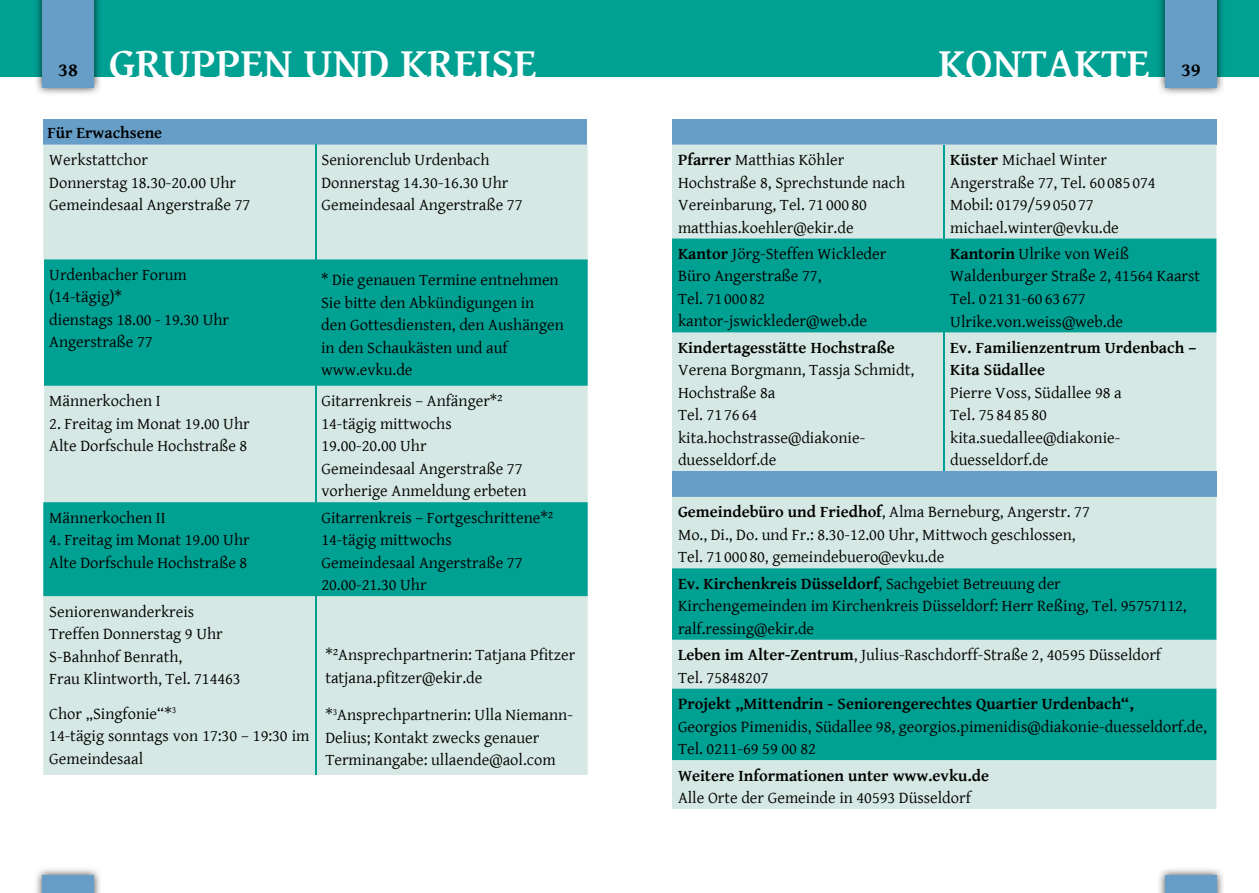
<style>
.page{position:relative;width:1259px;height:893px;background:#fff}
.page>*{position:absolute;margin:0;border:0;box-sizing:border-box;transform-origin:0 0}
.t1{font:700 43.65px "Gentium Basic";color:#fff}
.t2{font:700 19.5px "Gentium Basic";color:#000}
.t3{font:16.5px/22.5px "Gentium Basic";color:#000}
.t4{font:700 16.5px/22.5px "Gentium Basic";color:#000}
.s1{font-weight:700}
</style>
<div class="page">
<div style="left:672px;top:119px;width:544px;height:26px;background:#669ec7"></div>
<div style="left:672px;top:145px;width:544px;height:326px;background:#d5e8e4"></div>
<div style="left:672px;top:238px;width:544px;height:94px;background:#00a092"></div>
<hr style="left:943px;top:145px;width:2px;height:93px;background:#00a092">
<hr style="left:943px;top:238px;width:2px;height:94px;background:#00a092">
<hr style="left:943px;top:332px;width:2px;height:139px;background:#00a092">
<div style="left:672px;top:471px;width:544px;height:26px;background:#669ec7"></div>
<div style="left:672px;top:497px;width:544px;height:312px;background:#d5e8e4"></div>
<svg style="left:672px;top:568px;width:544px;height:192px;background:#36b2a7"></svg>
<div style="left:43px;top:119px;width:545px;height:26px;background:#669ec7"></div>
<div style="left:43px;top:145px;width:545px;height:630px;background:#d5e8e4"></div>
<svg style="left:43px;top:259px;width:545px;height:337px;background:#49b9ae"></svg>
<hr style="left:43px;top:259px;width:1px;height:127px;background:#fff">
<hr style="left:43px;top:386px;width:1px;height:116px;background:#fff">
<hr style="left:315px;top:145px;width:1px;height:114px;background:#00a092">
<hr style="left:315px;top:259px;width:1px;height:127px;background:#00a092">
<hr style="left:315px;top:386px;width:1px;height:116px;background:#00a092">
<hr style="left:315px;top:502px;width:1px;height:94px;background:#00a092">
<hr style="left:315px;top:596px;width:1px;height:102px;background:#00a092">
<hr style="left:315px;top:698px;width:1px;height:77px;background:#00a092">
<svg style="left:587px;top:119px;width:1px;height:26px"></svg>
<div style="left:0;top:0;width:629px;height:77px;background:#00a092"></div>
<div style="left:629px;top:0;width:630px;height:77px;background:#00a092"></div>
<img style="left:36px;top:0;width:64px;height:94px">
<div style="left:43px;top:0;width:51px;height:88px;background:#669ec7"></div>
<img style="left:36px;top:869px;width:64px;height:24px">
<div style="left:43px;top:875px;width:51px;height:18px;background:#669ec7"></div>
<img style="left:1159px;top:869px;width:64px;height:24px">
<div style="left:1165px;top:875px;width:51px;height:18px;background:#669ec7"></div>
<img style="left:1159px;top:0;width:64px;height:94px">
<div style="left:1165px;top:0;width:51px;height:88px;background:#669ec7"></div>
<p class="t2" style="left:58px;top:55px;width:21px">38</p>
<h1 class="t1" style="left:109px;top:31px;width:429px">GRUPPEN UND KREISE</h1>
<h1 class="t1" style="left:938px;top:31px;width:213px">KONTAKTE</h1>
<p class="t2" style="left:1181px;top:55px;width:21px">39</p>
<p class="t4" style="left:48px;top:121px;width:116px">Für Erwachsene</p>
<p class="t3" style="left:49px;top:148px;width:202px">Werkstattchor<br>Donnerstag 18.30-20.00 Uhr<br>Gemeindesaal Angerstraße 77</p>
<p class="t3" style="left:321px;top:148px;width:202px">Seniorenclub Urdenbach<br>Donnerstag 14.30-16.30 Uhr<br>Gemeindesaal Angerstraße 77</p>
<p class="t3" style="left:49px;top:263px;width:181px">Urdenbacher Forum (14-tägig)*<br>dienstags 18.00 - 19.30 Uhr<br>Angerstraße 77</p>
<p class="t3" style="left:49px;top:389px;width:113px">Männerkochen I</p>
<p class="t3" style="left:49px;top:412px;width:202px">2. Freitag im Monat 19.00 Uhr<br>Alte Dorfschule Hochstraße 8</p>
<p class="t3" style="left:49px;top:506px;width:118px">Männerkochen II</p>
<p class="t3" style="left:49px;top:528px;width:202px">4. Freitag im Monat 19.00 Uhr<br>Alte Dorfschule Hochstraße 8</p>
<p class="t3" style="left:49px;top:600px;width:193px">Seniorenwanderkreis<br>Treffen Donnerstag 9 Uhr<br>S-Bahnhof Benrath,<br>Frau Klintworth, Tel. 714463</p>
<p class="t3" style="left:49px;top:702px;width:262px">Chor „Singfonie“*<sup>3<br></sup>14-tägig sonntags von 17:30 – 19:30 im<br>Gemeindesaal</p>
<p class="t3" style="left:321px;top:268px;width:244px">* Die genauen Termine entnehmen<br>Sie bitte den Abkündigungen in den Gottesdiensten, den Aushängen in den Schaukästen und auf www.evku.de</p>
<p class="t3" style="left:321px;top:389px;width:206px">Gitarrenkreis – Anfänger*²<br>14-tägig mittwochs<br>19.00-20.00 Uhr<br>Gemeindesaal Angerstraße 77 vorherige Anmeldung erbeten</p>
<p class="t3" style="left:321px;top:506px;width:233px">Gitarrenkreis – Fortgeschrittene*²<br>14-tägig mittwochs<br>Gemeindesaal Angerstraße 77<br>20.00-21.30 Uhr</p>
<p class="t3" style="left:325px;top:643px;width:251px">*²Ansprechpartnerin: Tatjana Pfitzer tatjana.pfitzer@ekir.de</p>
<p class="t3" style="left:325px;top:703px;width:249px">*<sup>3</sup>Ansprechpartnerin: Ulla Niemann-<br>Delius; Kontakt zwecks genauer<br>Terminangabe: ullaende@aol.com</p>
<p class="t3" style="left:678px;top:148px;width:229px"><span class="s1">Pfarrer</span> Matthias Köhler<br>Hochstraße 8, Sprechstunde nach<br>Vereinbarung, Tel. 71 000 80 matthias.koehler@ekir.de</p>
<p class="t3" style="left:950px;top:148px;width:207px"><span class="s1">Küster</span> Michael Winter<br>Angerstraße 77, Tel. 60 085 074<br>Mobil: 0179/59 050 77 michael.winter@evku.de</p>
<p class="t3" style="left:678px;top:242px;width:210px"><span class="s1">Kantor</span> Jörg-Steffen Wickleder<br>Büro Angerstraße 77,<br>Tel. 71 000 82 kantor-jswickleder@web.de</p>
<p class="t3" style="left:950px;top:242px;width:251px"><span class="s1">Kantorin</span> Ulrike von Weiß<br>Waldenburger Straße 2, 41564 Kaarst<br>Tel. 0 21 31-60 63 677<br>Ulrike.von.weiss@web.de</p>
<p class="t4" style="left:678px;top:336px;width:218px">Kindertagesstätte Hochstraße</p>
<p class="t3" style="left:678px;top:358px;width:238px">Verena Borgmann, Tassja Schmidt,<br>Hochstraße 8a<br>Tel. 71 76 64 kita.hochstrasse@diakonie&shy;duesseldorf.de</p>
<p class="t4" style="left:950px;top:336px;width:248px">Ev. Familienzentrum Urdenbach –<br>Kita Südallee</p>
<p class="t3" style="left:950px;top:381px;width:173px">Pierre Voss, Südallee 98 a<br>Tel. 75 84 85 80 kita.suedallee@diakonie&shy;duesseldorf.de</p>
<p class="t3" style="left:678px;top:500px;width:413px"><span class="s1">Gemeindebüro und Friedhof</span>, Alma Berneburg, Angerstr. 77<br>Mo., Di., Do. und Fr.: 8.30-12.00 Uhr, Mittwoch geschlossen,<br>Tel. 71 000 80, gemeindebuero@evku.de</p>
<p class="t3" style="left:678px;top:572px;width:510px"><span class="s1">Ev. Kirchenkreis Düsseldorf</span>, Sachgebiet Betreuung der<br>Kirchengemeinden im Kirchenkreis Düsseldorf: Herr Reßing, Tel. 95757112, ralf.ressing@ekir.de</p>
<p class="t3" style="left:678px;top:643px;width:484px"><span class="s1">Leben im Alter-Zentrum</span>, Julius-Raschdorff-Straße 2, 40595 Düsseldorf<br>Tel. 75848207</p>
<p class="t4" style="left:678px;top:692px;width:457px">Projekt „Mittendrin - Seniorengerechtes Quartier Urdenbach“,</p>
<p class="t3" style="left:678px;top:714px;width:530px">Georgios Pimenidis, Südallee 98, georgios.pimenidis@diakonie-duesseldorf.de,<br>Tel. 0211-69 59 00 82</p>
<p class="t4" style="left:678px;top:763px;width:313px">Weitere Informationen unter www.evku.de</p>
<p class="t3" style="left:678px;top:786px;width:294px">Alle Orte der Gemeinde in 40593 Düsseldorf</p>
</div>
